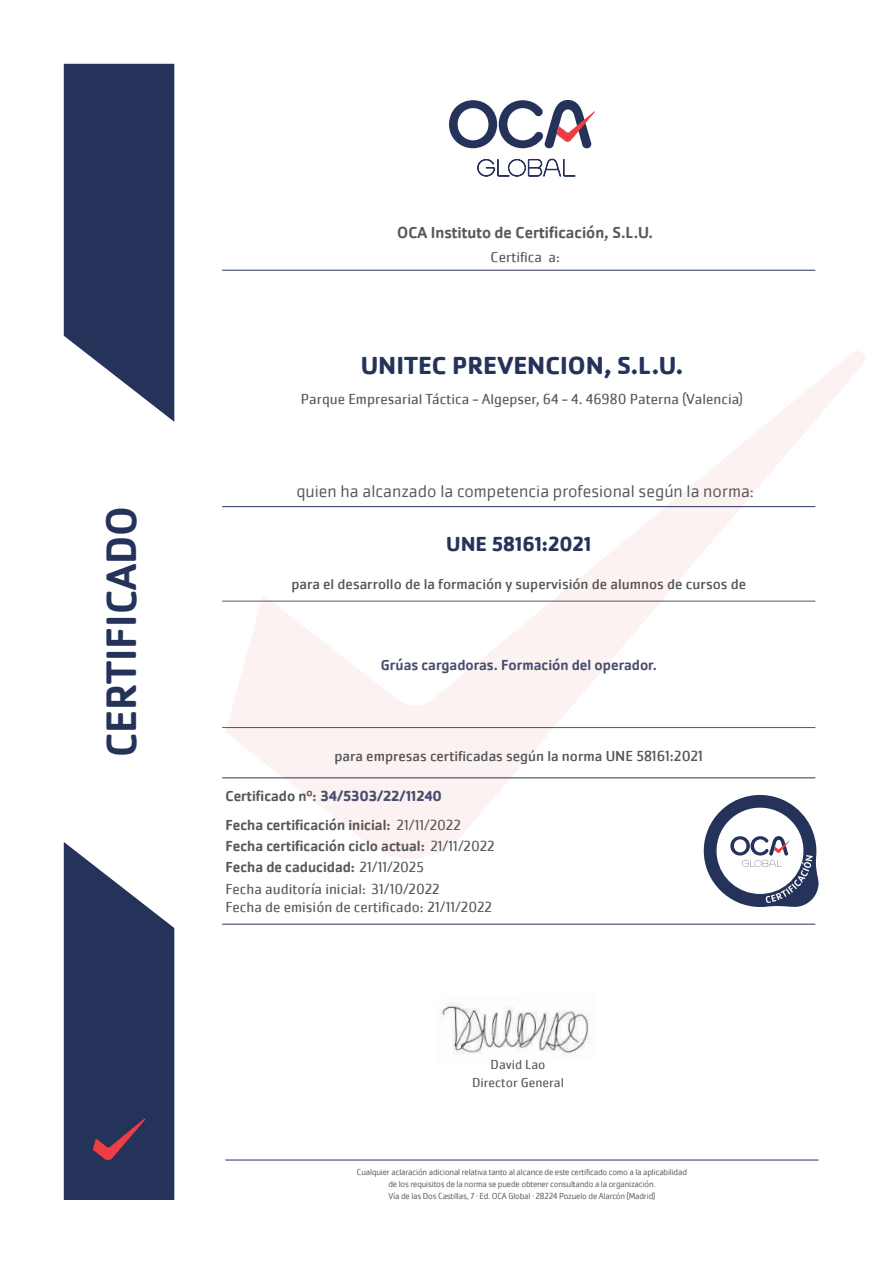
<style>
.page{position:relative;width:893px;height:1263px;background:#fff}
.page>*{position:absolute;margin:0;border:0;box-sizing:border-box;transform-origin:0 0}
.t1{font:500 43.95px "Cachet Pro";color:#25335a}
.t2{font:700 25.5px "Cachet Pro";color:#25335a}
.t3{font:700 21px "Cachet Pro";color:#25335a}
.t4{font:300 18px "Cachet Pro";color:#57585a}
.t5{font:500 16.5px "Cachet Pro";color:#57585a}
.t6{font:15px/21.8px "Cachet Pro";color:#57585a}
.t7{font:15px "Cachet Pro";color:#57585a}
.t8{font:500 15px/21px "Cachet Pro";color:#57585a}
.t9{font:500 15px "Cachet Pro";color:#494e6e}
.t10{font:700 15px "Cachet Pro";color:#494e6e}
.t11{font:13.5px "Cachet Pro";color:#57585a}
.t12{font:300 9px/12px "Cachet Pro";letter-spacing:-.02em;color:#57585a;text-align:center}
.s1{font-weight:500;color:#57585a}
.s2{font-weight:400}
.s3{font-weight:500}
</style>
<div class="page">
<svg style="left:225px;top:351px;width:640px;height:507px"></svg>
<svg style="left:64px;top:64px;width:110px;height:358px;background:#3f4b6d"></svg>
<svg style="left:449px;top:100px;width:146px;height:48px"></svg>
<svg style="left:477px;top:159px;width:99px;height:18px"></svg>
<svg style="left:64px;top:842px;width:110px;height:358px;background:#414b6d"></svg>
<hr style="left:222px;top:270px;width:593px;height:1px;background:#25335a">
<hr style="left:222px;top:506px;width:593px;height:1px;background:#25335a">
<hr style="left:222px;top:777px;width:593px;height:1px;background:#25335a">
<hr style="left:222px;top:924px;width:593px;height:1px;background:#25335a">
<hr style="left:225px;top:1160px;width:594px;height:1px;background:#25335a">
<img style="left:441px;top:1003px;width:148px;height:53px">
<svg style="left:704px;top:795px;width:115px;height:112px"></svg>
<hr style="left:222px;top:601px;width:593px;height:1px;background:#57585a">
<hr style="left:222px;top:727px;width:593px;height:1px;background:#57585a">
<h1 class="t1" style="left:96px;top:757px;width:253px;rotate:-90deg">CERTIFICADO</h1>
<h3 class="t5" style="left:397px;top:223px;width:257px">OCA Instituto de Certificación, S.L.U.</h3>
<h3 class="t6" style="left:491px;top:246px;width:71px">Certifica a:</h3>
<h2 class="t2" style="left:361px;top:350px;width:324px">UNITEC PREVENCION, S.L.U.</h2>
<h3 class="t6" style="left:301px;top:388px;width:444px">Parque Empresarial Táctica - Algepser, 64 - 4. 46980 Paterna (Valencia)</h3>
<h3 class="t4" style="left:296px;top:480px;width:459px">quien ha alcanzado la competencia profesional según la norma:</h3>
<h3 class="t3" style="left:446px;top:531px;width:147px">UNE 58161:2021</h3>
<h3 class="t7" style="left:291px;top:576px;width:456px">para el desarrollo de la formación y supervisión de alumnos de cursos de</h3>
<h3 class="t9" style="left:381px;top:656px;width:277px">Grúas cargadoras. Formación del operador.</h3>
<h3 class="t7" style="left:334px;top:747px;width:370px">para empresas certificadas según la norma UNE 58161:2021</h3>
<h3 class="t10" style="left:225px;top:786px;width:218px"><span class="s1">Certificado nº:</span> 34/5303/22/11240</h3>
<h3 class="t8" style="left:225px;top:815px;width:271px">Fecha certificación inicial: <span class="s2">21/11/2022<br></span>Fecha certificación ciclo actual: <span class="s2">21/11/2022</span></h3>
<h3 class="t6" style="left:225px;top:856px;width:216px"><span class="s3">Fecha de caducidad:</span> 21/11/2025<br>Fecha auditoría inicial: 31/10/2022</h3>
<h3 class="t6" style="left:225px;top:896px;width:268px">Fecha de emisión de certificado: 21/11/2022</h3>
<h3 class="t11" style="left:491px;top:1057px;width:56px">David Lao</h3>
<h3 class="t11" style="left:472px;top:1074px;width:93px">Director General</h3>
<p class="t12" style="left:357px;top:1166px;width:332px">Cualquier aclaración adicional relativa tanto al alcance de este certificado como a la aplicabilidad de los requisitos de la norma se puede obtener consultando a la organización.<br>Vía de las Dos Castillas, 7 · Ed. OCA Global · 28224 Pozuelo de Alarcón (Madrid)</p>
</div>
